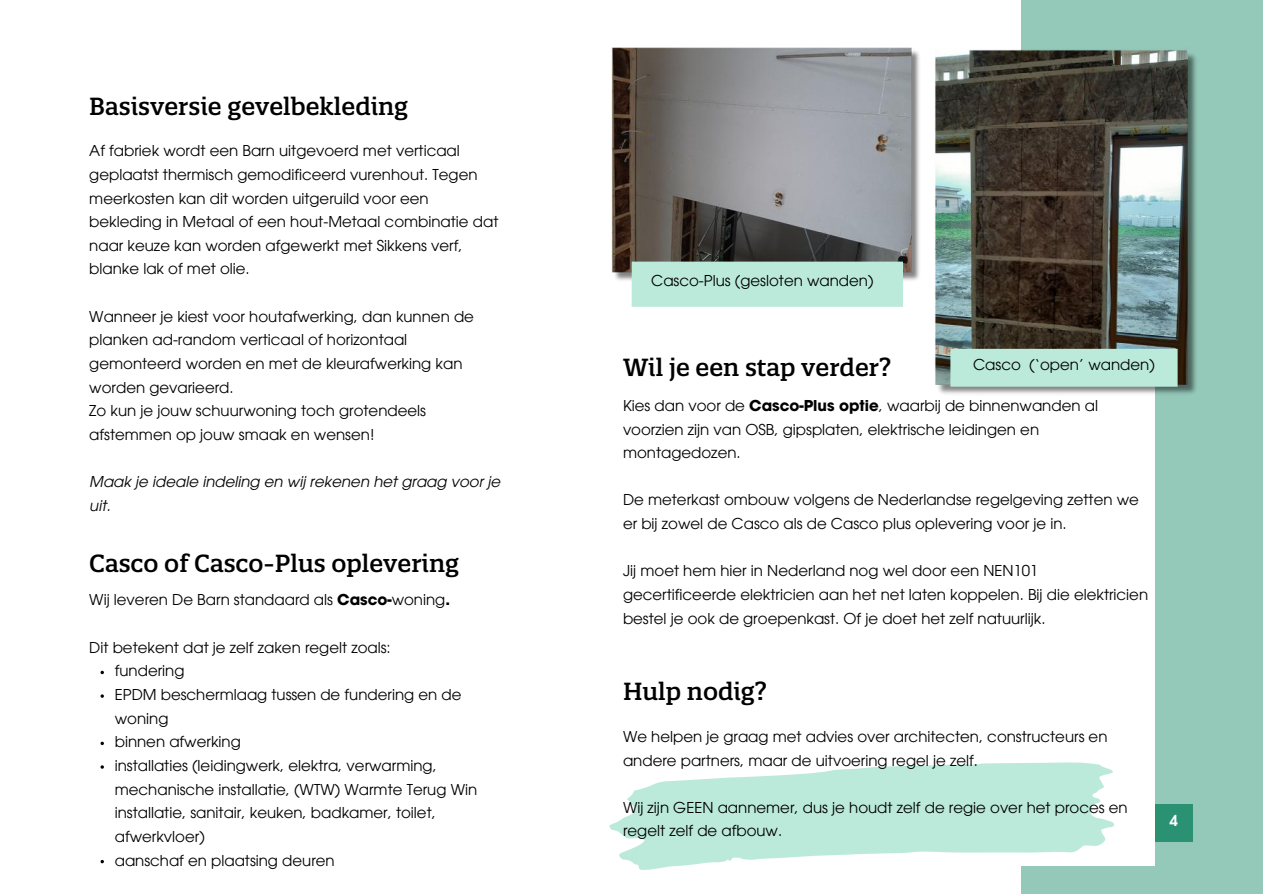
<style>
.page{position:relative;width:1263px;height:894px;background:#fff}
.page>*{position:absolute;margin:0;border:0;box-sizing:border-box;transform-origin:0 0}
.t1{font:500 24px "Quatro Slab";color:#000}
.t2{font:15px/23.7px "ITC Avant Garde Pro";color:#000}
.t3{font:italic 15px/23.7px "ITC Avant Garde Pro";color:#000}
.t4{font:600 15px "Avant Garde LT";color:#fff}
.s1{font-weight:700}
</style>
<div class="page">
<div style="left:1021px;top:0;width:242px;height:893px;background:#94c8b8"></div>
<div style="left:887px;top:110px;width:268px;height:755px;background:#fff"></div>
<svg style="left:609px;top:762px;width:505px;height:107px;fill:#bbeadb"></svg>
<img style="left:935px;top:50px;width:261px;height:344px">
<img style="left:611px;top:47px;width:309px;height:236px">
<div style="left:632px;top:261px;width:271px;height:45px;background:#bbeadb"></div>
<div style="left:950px;top:349px;width:227px;height:37px;background:#bbeadb"></div>
<div style="left:1155px;top:804px;width:37px;height:37px;background:#2a9272"></div>
<h1 class="t1" style="left:89px;top:97px;width:320px">Basisversie gevelbekleding</h1>
<p class="t2" style="left:89px;top:141px;width:411px">Af fabriek wordt een Barn uitgevoerd met verticaal geplaatst thermisch gemodificeerd vurenhout. Tegen meerkosten kan dit worden uitgeruild voor een bekleding in Metaal of een hout-Metaal combinatie dat naar keuze kan worden afgewerkt met Sikkens verf, blanke lak of met olie.</p>
<p class="t2" style="left:89px;top:306px;width:386px">Wanneer je kiest voor houtafwerking, dan kunnen de planken ad-random verticaal of horizontaal gemonteerd worden en met de kleurafwerking kan worden gevarieerd.<br>Zo kun je jouw schuurwoning toch grotendeels afstemmen op jouw smaak en wensen!</p>
<p class="t3" style="left:89px;top:471px;width:412px">Maak je ideale indeling en wij rekenen het graag voor je uit.</p>
<h1 class="t1" style="left:89px;top:553px;width:371px">Casco of Casco-Plus oplevering</h1>
<p class="t2" style="left:89px;top:590px;width:362px">Wij leveren De Barn standaard als <span class="s1">Casco-</span>woning<span class="s1">.</span></p>
<p class="t2" style="left:115px;top:637px;width:364px;text-indent:-25px">Dit betekent dat je zelf zaken regelt zoals:<br>fundering<br>EPDM beschermlaag tussen de fundering en de woning<br>binnen afwerking<br>installaties (leidingwerk, elektra, verwarming, mechanische installatie, (WTW) Warmte Terug Win installatie, sanitair, keuken, badkamer, toilet, afwerkvloer)<br>aanschaf en plaatsing deuren</p>
<p class="t2" style="left:651px;top:270px;width:224px">Casco-Plus (gesloten wanden)</p>
<h1 class="t1" style="left:623px;top:358px;width:270px">Wil je een stap verder?</h1>
<p class="t2" style="left:973px;top:354px;width:183px">Casco (‘open’ wanden)</p>
<p class="t2" style="left:623px;top:395px;width:476px">Kies dan voor de <span class="s1">Casco-Plus optie</span>, waarbij de binnenwanden al voorzien zijn van OSB, gipsplaten, elektrische leidingen en montagedozen.</p>
<p class="t2" style="left:623px;top:490px;width:517px">De meterkast ombouw volgens de Nederlandse regelgeving zetten we er bij zowel de Casco als de Casco plus oplevering voor je in.</p>
<p class="t2" style="left:623px;top:560px;width:527px">Jij moet hem hier in Nederland nog wel door een NEN101 gecertificeerde elektricien aan het net laten koppelen. Bij die elektricien bestel je ook de groepenkast. Of je doet het zelf natuurlijk.</p>
<h1 class="t1" style="left:623px;top:682px;width:145px">Hulp nodig?</h1>
<p class="t2" style="left:623px;top:726px;width:486px">We helpen je graag met advies over architecten, constructeurs en andere partners, maar de uitvoering regel je zelf.</p>
<p class="t2" style="left:623px;top:797px;width:506px">Wij zijn GEEN aannemer, dus je houdt zelf de regie over het proces en regelt zelf de afbouw.</p>
<p class="t4" style="left:1169px;top:810px;width:10px">4</p>
</div>
